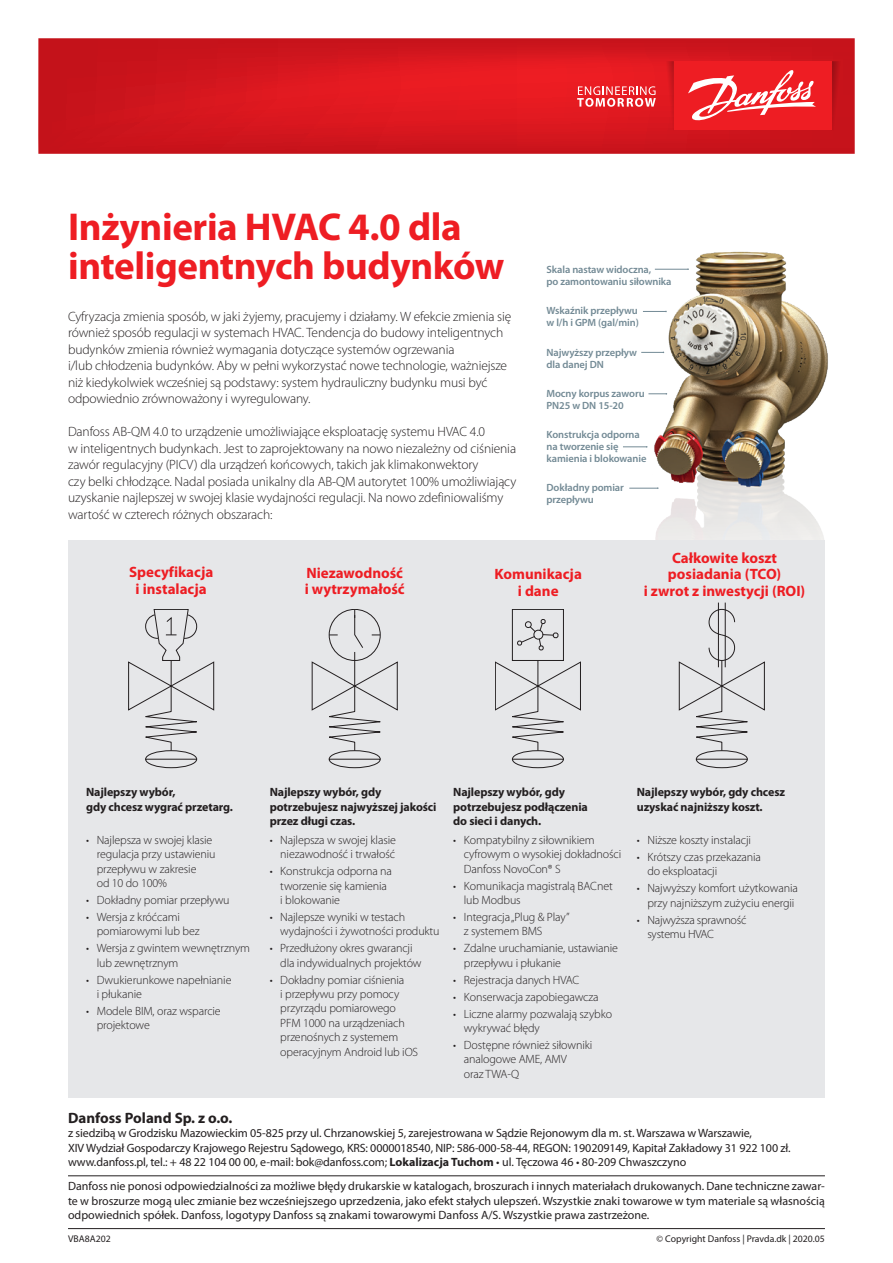
<style>
.page{position:relative;width:893px;height:1263px;background:#fff}
.page>*{position:absolute;margin:0;border:0;box-sizing:border-box;transform-origin:0 0}
.t1{font:700 39px/39px "Myriad Pro";letter-spacing:-.01em;color:#ee1d23}
.t2{font:700 15px/16.5px "Myriad Pro";color:#ee1d23;text-align:center}
.t3{font:700 15px "Myriad Pro";color:#231f20}
.t4{font:300 13.5px/16.5px "Myriad Pro";letter-spacing:-.01em;color:#231f20}
.t5{font:300 12px/14.4px "Myriad Pro";letter-spacing:-.01em;color:#231f20}
.t6{font:12px/14.4px "Myriad Pro";letter-spacing:-.01em;color:#231f20;text-align:justify}
.t7{font:700 12px/14.4px "Myriad Pro";letter-spacing:-.01em;color:#231f20}
.t8{font:600 10.5px/12px "Myriad Pro";letter-spacing:-.01em;color:#738a95}
.t9{font:9.75px "Myriad Pro";color:#231f20}
.s1{font-weight:700}
</style>
<div class="page">
<img style="left:641px;top:251px;width:187px;height:289px">
<svg style="left:38px;top:38px;width:817px;height:116px;background:#d2171f"></svg>
<svg style="left:832px;top:61px;width:12px;height:69px"></svg>
<div style="left:674px;top:61px;width:158px;height:69px;background:#ee1d23"></div>
<svg style="left:577px;top:61px;width:97px;height:69px;background:#e42d33"></svg>
<svg style="left:688px;top:70px;width:128px;height:51px"></svg>
<svg style="left:643px;top:311px;width:24px;height:1px"></svg>
<hr style="left:655px;top:269px;width:33px;height:1px;background:#738a95">
<svg style="left:648px;top:393px;width:19px;height:2px"></svg>
<svg style="left:623px;top:446px;width:24px;height:2px"></svg>
<svg style="left:641px;top:352px;width:23px;height:1px"></svg>
<svg style="left:629px;top:487px;width:30px;height:2px"></svg>
<div style="left:69px;top:540px;width:756px;height:557px;background:#e6e7e9"></div>
<svg style="left:128px;top:609px;width:86px;height:159px"></svg>
<svg style="left:311px;top:610px;width:87px;height:158px"></svg>
<svg style="left:495px;top:660px;width:86px;height:108px"></svg>
<div style="left:512px;top:609px;width:52px;height:52px;border:1px solid #231f20"></div>
<svg style="left:517px;top:619px;width:41px;height:32px"></svg>
<hr style="left:718px;top:603px;width:1px;height:64px;background:#231f20">
<hr style="left:725px;top:603px;width:1px;height:64px;background:#231f20">
<svg style="left:678px;top:609px;width:87px;height:159px"></svg>
<hr style="left:68px;top:1175px;width:757px;height:1px;background:#231f20">
<hr style="left:68px;top:1228px;width:757px;height:1px;background:#231f20">
<h1 class="t1" style="left:68px;top:206px;width:438px">Inżynieria HVAC 4.0 dla inteligentnych budynków</h1>
<p class="t4" style="left:68px;top:308px;width:445px">Cyfryzacja zmienia sposób, w jaki żyjemy, pracujemy i działamy. W efekcie zmienia się również sposób regulacji w systemach HVAC. Tendencja do budowy inteligentnych budynków zmienia również wymagania dotyczące systemów ogrzewania<br>i/lub chłodzenia budynków. Aby w pełni wykorzystać nowe technologie, ważniejsze niż kiedykolwiek wcześniej są podstawy: system hydrauliczny budynku musi być odpowiednio zrównoważony i wyregulowany.</p>
<p class="t4" style="left:68px;top:423px;width:450px">Danfoss AB-QM 4.0 to urządzenie umożliwiające eksploatację systemu HVAC 4.0<br>w inteligentnych budynkach. Jest to zaprojektowany na nowo niezależny od ciśnienia zawór regulacyjny (PICV) dla urządzeń końcowych, takich jak klimakonwektory<br>czy belki chłodzące. Nadal posiada unikalny dla AB-QM autorytet 100% umożliwiający uzyskanie najlepszej w swojej klasie wydajności regulacji. Na nowo zdefiniowaliśmy wartość w czterech różnych obszarach:</p>
<p class="t8" style="left:547px;top:263px;width:127px">Skala nastaw widoczna,<br>po zamontowaniu siłownika</p>
<p class="t8" style="left:547px;top:305px;width:94px">Wskaźnik przepływu w l/h i GPM (gal/min)</p>
<p class="t8" style="left:547px;top:346px;width:92px">Najwyższy przepływ dla danej DN</p>
<p class="t8" style="left:547px;top:387px;width:100px">Mocny korpus zaworu<br>PN25 w DN 15-20</p>
<p class="t8" style="left:547px;top:428px;width:101px">Konstrukcja odporna na tworzenie się kamienia i blokowanie</p>
<p class="t8" style="left:547px;top:482px;width:79px">Dokładny pomiar przepływu</p>
<p class="t2" style="left:129px;top:563px;width:86px">Specyfikacja i instalacja</p>
<p class="t2" style="left:495px;top:565px;width:89px">Komunikacja i dane</p>
<p class="t2" style="left:305px;top:564px;width:102px;text-align:left">Niezawodność i wytrzymałość</p>
<p class="t2" style="left:644px;top:549px;width:163px">Całkowite koszt posiadania (TCO)<br>i zwrot z inwestycji (ROI)</p>
<p class="t2" style="left:697px;top:563px;width:87px">TCO and ROI</p>
<p class="t7" style="left:86px;top:785px;width:148px">Najlepszy wybór,<br>gdy chcesz wygrać przetarg.</p>
<p class="t5" style="left:97px;top:832px;width:120px;text-indent:-11px">• Najlepsza w swojej klasie regulacja przy ustawieniu przepływu w zakresie<br>od 10 do 100%</p>
<p class="t5" style="left:86px;top:893px;width:145px">• Dokładny pomiar przepływu</p>
<p class="t5" style="left:97px;top:909px;width:104px;text-indent:-11px">• Wersja z króćcami pomiarowymi lub bez</p>
<p class="t5" style="left:97px;top:941px;width:155px;text-indent:-11px">• Wersja z gwintem wewnętrznym lub zewnętrznym</p>
<p class="t5" style="left:97px;top:972px;width:136px;text-indent:-11px">• Dwukierunkowe napełnianie i płukanie</p>
<p class="t5" style="left:97px;top:1004px;width:126px;text-indent:-11px">• Modele BIM, oraz wsparcie projektowe</p>
<p class="t7" style="left:270px;top:785px;width:168px">Najlepszy wybór, gdy potrzebujesz najwyższej jakości przez długi czas.</p>
<p class="t5" style="left:270px;top:832px;width:128px;text-align:right">• Najlepsza w swojej klasie niezawodność i trwałość</p>
<p class="t5" style="left:280px;top:864px;width:113px;text-indent:-11px">• Konstrukcja odporna na tworzenie się kamienia i blokowanie</p>
<p class="t5" style="left:280px;top:909px;width:161px;text-indent:-11px">• Najlepsze wyniki w testach wydajności i żywotności produktu</p>
<p class="t5" style="left:280px;top:941px;width:143px;text-indent:-11px">• Przedłużony okres gwarancji dla indywidualnych projektów</p>
<p class="t5" style="left:280px;top:972px;width:139px;text-indent:-11px">• Dokładny pomiar ciśnienia<br>i przepływu przy pomocy przyrządu pomiarowego<br>PFM 1000 na urządzeniach przenośnych z systemem operacyjnym Android lub iOS</p>
<p class="t7" style="left:453px;top:785px;width:136px">Najlepszy wybór, gdy potrzebujesz podłączenia do sieci i danych.</p>
<p class="t5" style="left:464px;top:832px;width:159px;text-indent:-11px">• Kompatybilny z siłownikiem cyfrowym o wysokiej dokładności<br>Danfoss NovoCon® S</p>
<p class="t5" style="left:464px;top:878px;width:150px;text-indent:-11px">• Komunikacja magistralą BACnet lub Modbus</p>
<p class="t5" style="left:464px;top:910px;width:107px;text-indent:-11px">• Integracja „Plug &amp; Play” z systemem BMS</p>
<p class="t5" style="left:464px;top:941px;width:156px;text-indent:-11px">• Zdalne uruchamianie, ustawianie przepływu i płukanie</p>
<p class="t5" style="left:453px;top:972px;width:128px">• Rejestracja danych HVAC</p>
<p class="t5" style="left:453px;top:989px;width:147px">• Konserwacja zapobiegawcza</p>
<p class="t5" style="left:464px;top:1006px;width:150px;text-indent:-11px">• Liczne alarmy pozwalają szybko wykrywać błędy</p>
<p class="t5" style="left:464px;top:1037px;width:130px;text-indent:-11px">• Dostępne również siłowniki analogowe AME, AMV<br>oraz TWA-Q</p>
<p class="t7" style="left:637px;top:785px;width:150px">Najlepszy wybór, gdy chcesz uzyskać najniższy koszt.</p>
<p class="t5" style="left:637px;top:832px;width:116px">• Niższe koszty instalacji</p>
<p class="t5" style="left:647px;top:849px;width:115px;text-indent:-11px">• Krótszy czas przekazania do eksploatacji</p>
<p class="t5" style="left:637px;top:881px;width:163px;text-align:right">• Najwyższy komfort użytkowania przy najniższym zużyciu energii</p>
<p class="t5" style="left:647px;top:912px;width:100px;text-indent:-11px">• Najwyższa sprawność systemu HVAC</p>
<p class="t3" style="left:68px;top:1108px;width:166px">Danfoss Poland Sp. z o.o.</p>
<p class="t6" style="left:68px;top:1126px;width:724px;text-align:left">z siedzibą w Grodzisku Mazowieckim 05-825 przy ul. Chrzanowskiej 5, zarejestrowana w Sądzie Rejonowym dla m. st. Warszawa w Warszawie,<br>XIV Wydział Gospodarczy Krajowego Rejestru Sądowego, KRS: 0000018540, NIP: 586-000-58-44, REGON: 190209149, Kapitał Zakładowy 31 922 100 zł. www.danfoss.pl, tel.: + 48 22 104 00 00, e-mail: bok@danfoss.com; <span class="s1">Lokalizacja Tuchom</span> • ul. Tęczowa 46 • 80-209 Chwaszczyno</p>
<p class="t6" style="left:68px;top:1179px;width:758px">Danfoss nie ponosi odpowiedzialności za możliwe błędy drukarskie w katalogach, broszurach i innych materiałach drukowanych. Dane techniczne zawar&shy;te w broszurze mogą ulec zmianie bez wcześniejszego uprzedzenia, jako efekt stałych ulepszeń. Wszystkie znaki towarowe w tym materiale są własnością odpowiednich spółek. Danfoss, logotypy Danfoss są znakami towarowymi Danfoss A/S. Wszystkie prawa zastrzeżone.</p>
<p class="t9" style="left:68px;top:1232px;width:44px">VBA8A202</p>
<p class="t9" style="left:657px;top:1232px;width:170px">© Copyright Danfoss | Pravda.dk | 2020.05</p>
</div>
